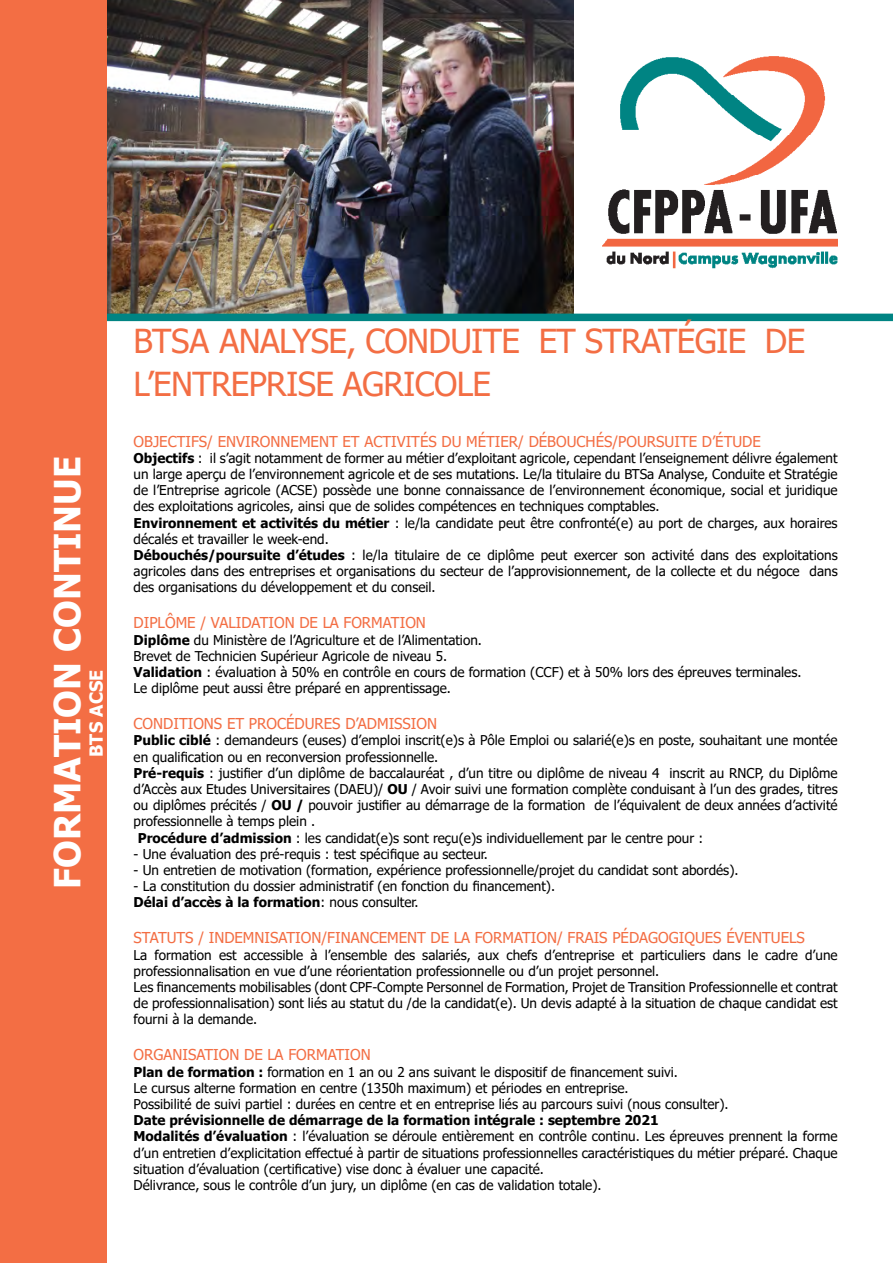
<style>
.page{position:relative;width:893px;height:1263px;background:#fff}
.page>*{position:absolute;margin:0;border:0;box-sizing:border-box;transform-origin:0 0}
.t1{font:700 36px "Tahoma";color:#fff}
.t2{font:33px/43.2px "Tahoma";letter-spacing:-.02em;color:#f36e44}
.t3{font:700 18px "Tahoma";color:#fff}
.t4{font:15px "Tahoma";color:#f36e44}
.t5{font:13.5px/16.2px "Tahoma";color:#000}
.s1{font-weight:700}
</style>
<div class="page">
<img style="left:106px;top:0;width:467px;height:314px">
<div style="left:106px;top:314px;width:787px;height:7px;background:#008483"></div>
<div style="left:0;top:0;width:106px;height:1263px;background:#f36e44"></div>
<img style="left:602px;top:56px;width:236px;height:213px">
<h1 class="t1" style="left:42px;top:889px;width:430px;rotate:-90deg">formation continue</h1>
<h3 class="t3" style="left:84px;top:757px;width:88px;rotate:-90deg">BTS ACSE</h3>
<h2 class="t2" style="left:134px;top:321px;width:673px">BTSA Analyse, conduite et stratégie de l’entreprise agricole</h2>
<p class="t4" style="left:134px;top:431px;width:629px">Objectifs/ Environnement et activités du métier/ Débouchés/poursuite d’étude</p>
<p class="t5" style="left:134px;top:450px;width:706px"><span class="s1">Objectifs</span> : il s’agit notamment de former au métier d’exploitant agricole, cependant l’enseignement délivre également un large aperçu de l’environnement agricole et de ses mutations. Le/la titulaire du BTSa Analyse, Conduite et Stratégie de l’Entreprise agricole (ACSE) possède une bonne connaissance de l’environnement économique, social et juridique des exploitations agricoles, ainsi que de solides compétences en techniques comptables.<br><span class="s1">Environnement et activités du métier</span> : le/la candidate peut être confronté(e) au port de charges, aux horaires décalés et travailler le week-end.<br><span class="s1">Débouchés/poursuite d’études</span> : le/la titulaire de ce diplôme peut exercer son activité dans des exploitations agricoles dans des entreprises et organisations du secteur de l’approvisionnement, de la collecte et du négoce dans des organisations du développement et du conseil.</p>
<p class="t4" style="left:134px;top:613px;width:294px">Diplôme / Validation de la formation</p>
<p class="t5" style="left:134px;top:632px;width:669px"><span class="s1">Diplôme</span> du Ministère de l’Agriculture et de l’Alimentation.<br>Brevet de Technicien Supérieur Agricole de niveau 5.<br><span class="s1">Validation</span> : évaluation à 50% en contrôle en cours de formation (CCF) et à 50% lors des épreuves terminales.<br>Le diplôme peut aussi être préparé en apprentissage.</p>
<p class="t4" style="left:134px;top:714px;width:305px">Conditions et procédures d’admission</p>
<p class="t5" style="left:134px;top:733px;width:706px"><span class="s1">Public ciblé</span> : demandeurs (euses) d’emploi inscrit(e)s à Pôle Emploi ou salarié(e)s en poste, souhaitant une montée</p>
<p class="t5" style="left:134px;top:749px;width:306px">en qualification ou en reconversion professionnelle.</p>
<p class="t5" style="left:134px;top:765px;width:706px"><span class="s1">Pré-requis</span> : justifier d’un diplôme de baccalauréat , d’un titre ou diplôme de niveau 4 inscrit au RNCP, du Diplôme</p>
<p class="t5" style="left:134px;top:782px;width:706px">d’Accès aux Etudes Universitaires (DAEU)/ <span class="s1">OU</span> / Avoir suivi une formation complète conduisant à l’un des grades, titres</p>
<p class="t5" style="left:134px;top:798px;width:706px">ou diplômes précités / <span class="s1">OU /</span> pouvoir justifier au démarrage de la formation de l’équivalent de deux années d’activité</p>
<p class="t5" style="left:134px;top:814px;width:183px">professionnelle à temps plein .</p>
<p class="t5" style="left:138px;top:830px;width:567px"><span class="s1">Procédure d’admission</span> : les candidat(e)s sont reçu(e)s individuellement par le centre pour :</p>
<p class="t5" style="left:134px;top:846px;width:356px">- Une évaluation des pré-requis : test spécifique au secteur.</p>
<p class="t5" style="left:134px;top:863px;width:606px">- Un entretien de motivation (formation, expérience professionnelle/projet du candidat sont abordés).</p>
<p class="t5" style="left:134px;top:879px;width:423px">- La constitution du dossier administratif (en fonction du financement).<br><span class="s1">Délai d’accès à la formation</span>: nous consulter.</p>
<p class="t4" style="left:134px;top:928px;width:671px">Statuts / indemnisation/Financement de la formation/ frais pédagogiques éventuels</p>
<p class="t5" style="left:134px;top:947px;width:706px">La formation est accessible à l’ensemble des salariés, aux chefs d’entreprise et particuliers dans le cadre d’une professionnalisation en vue d’une réorientation professionnelle ou d’un projet personnel.<br>Les financements mobilisables (dont CPF-Compte Personnel de Formation, Projet de Transition Professionnelle et contrat de professionnalisation) sont liés au statut du /de la candidat(e). Un devis adapté à la situation de chaque candidat est fourni à la demande.</p>
<p class="t4" style="left:134px;top:1045px;width:239px">Organisation de la formation</p>
<p class="t5" style="left:134px;top:1064px;width:597px"><span class="s1">Plan de formation :</span> formation en 1 an ou 2 ans suivant le dispositif de financement suivi.<br>Le cursus alterne formation en centre (1350h maximum) et périodes en entreprise.<br>Possibilité de suivi partiel : durées en centre et en entreprise liés au parcours suivi (nous consulter).</p>
<p class="t5" style="left:134px;top:1113px;width:706px"><span class="s1">Date prévisionnelle de démarrage de la formation intégrale : septembre 2021<br>Modalités d’évaluation</span> : l’évaluation se déroule entièrement en contrôle continu. Les épreuves prennent la forme d’un entretien d’explicitation effectué à partir de situations professionnelles caractéristiques du métier préparé. Chaque situation d’évaluation (certificative) vise donc à évaluer une capacité.<br>Délivrance, sous le contrôle d’un jury, un diplôme (en cas de validation totale).</p>
</div>
